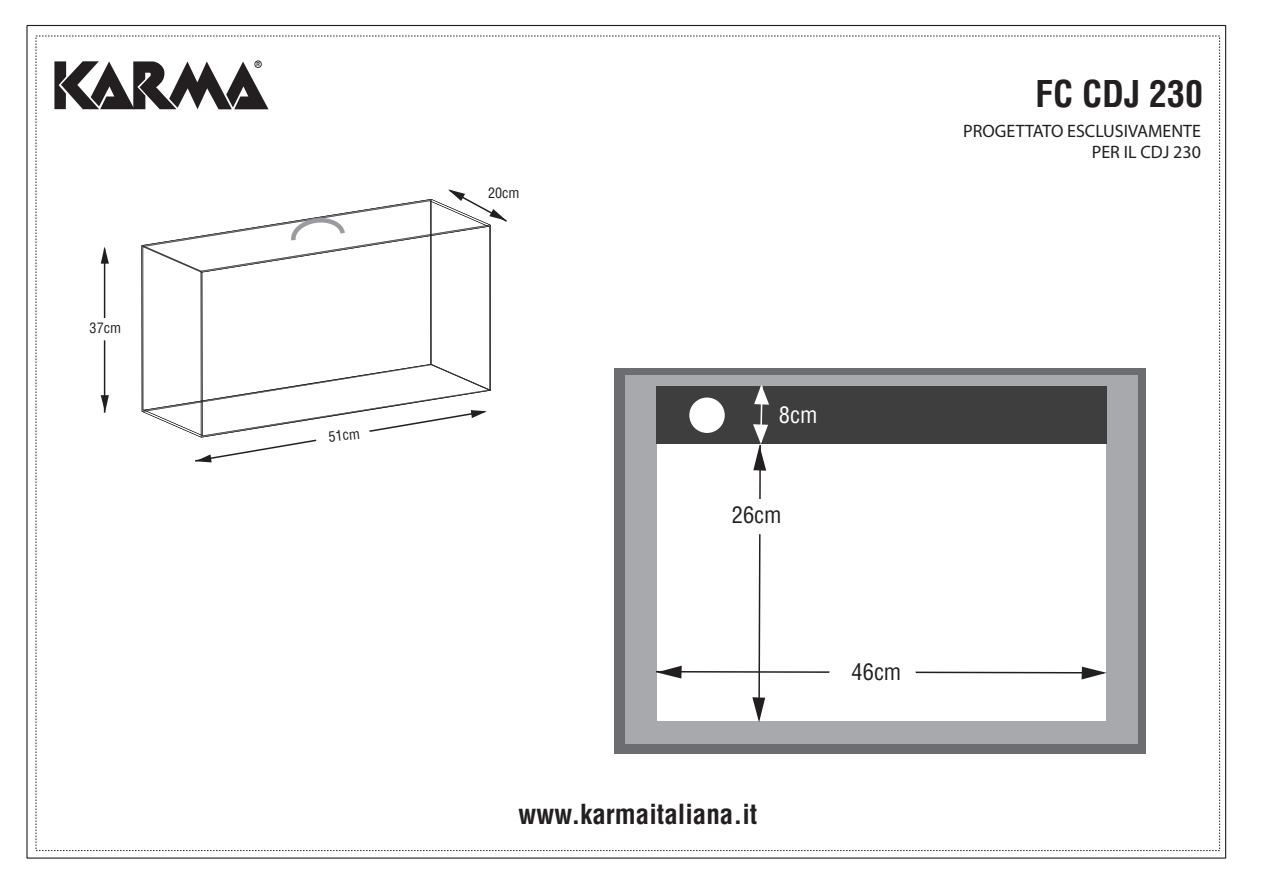
<style>
.page{position:relative;width:1263px;height:893px;background:#fff}
.page>*{position:absolute;margin:0;border:0;box-sizing:border-box;transform-origin:0 0}
.t1{font:700 condensed 36px "Helvetica";color:#231f20}
.t2{font:700 condensed 27px "Helvetica";color:#231f20}
.t3{font:condensed 22.35px "Helvetica";color:#231f20}
.t4{font:condensed 22.35px "Helvetica";color:#fff}
.t5{font:18px/21.6px "Myriad Pro";color:#231f20;text-align:right}
.t6{font:condensed 14.1px "Helvetica";color:#231f20}
</style>
<div class="page">
<hr style="left:104px;top:249px;width:1px;height:164px;background:#231f20">
<svg style="left:101px;top:246px;width:8px;height:18px"></svg>
<svg style="left:101px;top:395px;width:8px;height:17px"></svg>
<div style="left:77px;top:318px;width:55px;height:22px;background:#fff;border-radius:50%"></div>
<svg style="left:141px;top:189px;width:366px;height:274px"></svg>
<div style="left:614px;top:368px;width:532px;height:386px;background:#6c6d70"></div>
<div style="left:625px;top:375px;width:512px;height:368px;background:#a8a9ad"></div>
<svg style="left:54px;top:60px;width:215px;height:49px"></svg>
<svg style="left:656px;top:385px;width:451px;height:337px;background:#dcdcdc"></svg>
<p class="t6" style="left:90px;top:319px;width:33px">37cm</p>
<p class="t6" style="left:328px;top:428px;width:33px;rotate:-6deg">51cm</p>
<p class="t6" style="left:488px;top:184px;width:33px">20cm</p>
<h1 class="t1" style="left:1035px;top:72px;width:170px">FC CDJ 230</h1>
<p class="t5" style="left:963px;top:120px;width:239px">PROGETTATO ESCLUSIVAMENTE<br>PER IL CDJ 230</p>
<p class="t4" style="left:779px;top:401px;width:40px">8cm</p>
<p class="t3" style="left:732px;top:501px;width:51px">26cm</p>
<h2 class="t2" style="left:518px;top:798px;width:241px">www.karmaitaliana.it</h2>
<p class="t3" style="left:852px;top:658px;width:51px">46cm</p>
</div>
